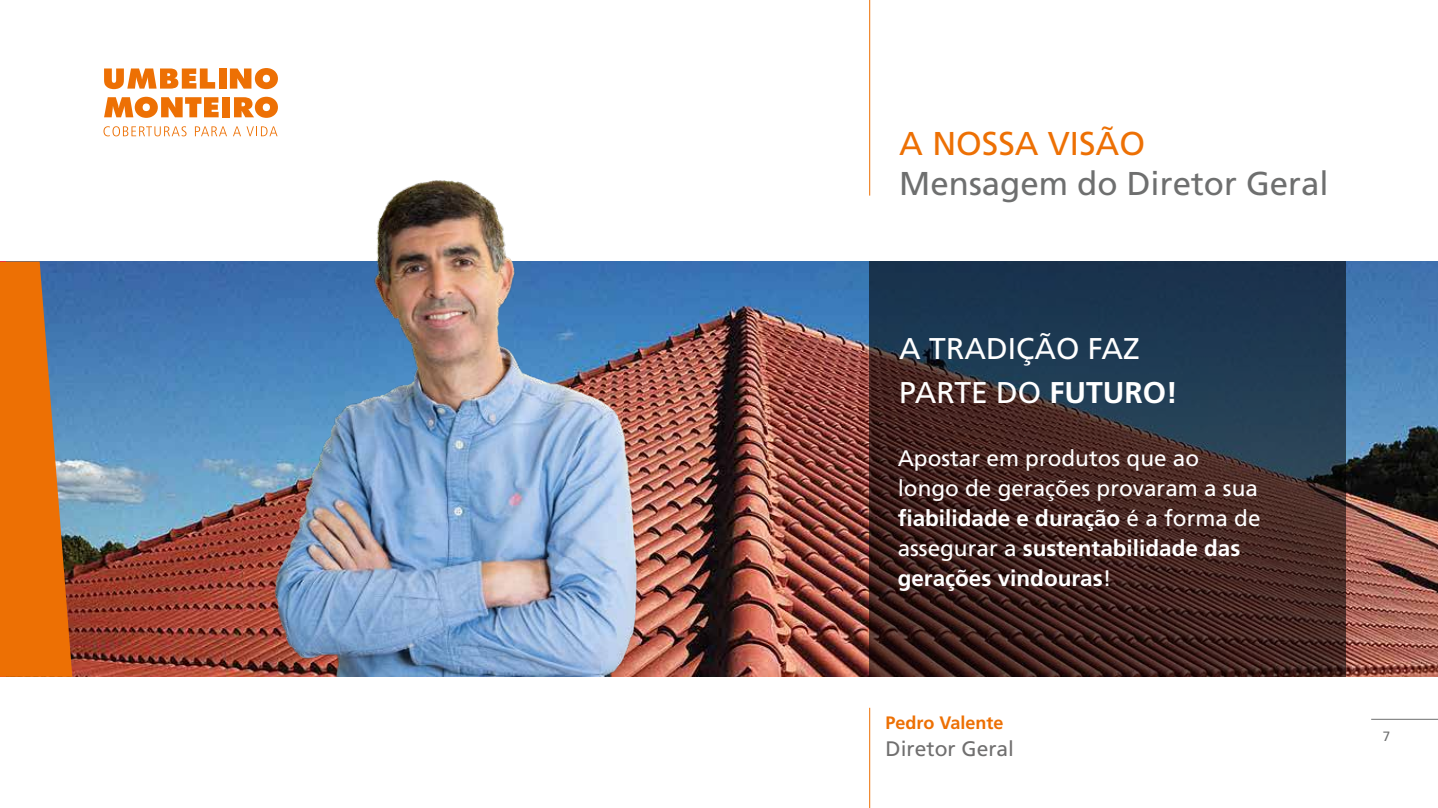
<style>
.page{position:relative;width:1438px;height:808px;background:#fff}
.page>*{position:absolute;margin:0;border:0;box-sizing:border-box;transform-origin:0 0}
.t1{font:33px "Frutiger LT Std";color:#6e6f6f}
.t2{font:33px "Frutiger LT Std";color:#ed7004}
.t3{font:30px/43.5px "Frutiger LT Std";color:#fff}
.t4{font:22.5px/30px "Frutiger LT Std";color:#fff}
.t5{font:21px "Frutiger LT Std";color:#706f6f}
.t6{font:700 18px "Frutiger LT Std";color:#ed7004}
.t7{font:13.5px "Frutiger LT Std";color:#6e6f6f}
.s1{font-weight:700}
</style>
<div class="page">
<hr style="left:1370px;top:719px;width:67px;height:1px;background:#6e6f6f">
<img style="left:72px;top:261px;width:1365px;height:416px">
<svg style="left:869px;top:261px;width:476px;height:415px"></svg>
<svg style="left:0;top:261px;width:72px;height:416px"></svg>
<hr style="left:869px;top:0;width:1px;height:196px;background:#ed7004">
<img style="left:236px;top:135px;width:435px;height:541px">
<hr style="left:869px;top:708px;width:1px;height:100px;background:#ed7004">
<svg style="left:103px;top:126px;width:83px;height:10px"></svg>
<svg style="left:233px;top:126px;width:44px;height:10px"></svg>
<svg style="left:195px;top:126px;width:32px;height:10px"></svg>
<svg style="left:104px;top:68px;width:111px;height:21px"></svg>
<div style="left:218px;top:68px;width:8px;height:21px;background:#ed7004"></div>
<svg style="left:230px;top:68px;width:48px;height:21px"></svg>
<svg style="left:104px;top:97px;width:114px;height:21px"></svg>
<div style="left:222px;top:97px;width:8px;height:20px;background:#ed7004"></div>
<svg style="left:234px;top:97px;width:44px;height:21px"></svg>
<h1 class="t2" style="left:899px;top:124px;width:247px">A NOSSA VISÃO</h1>
<h1 class="t1" style="left:899px;top:164px;width:431px">Mensagem do Diretor Geral</h1>
<h2 class="t3" style="left:899px;top:327px;width:280px">A TRADIÇÃO FAZ<br>PARTE DO <span class="s1">FUTURO!</span></h2>
<p class="t4" style="left:897px;top:443px;width:364px">Apostar em produtos que ao longo de gerações provaram a sua <span class="s1">fiabilidade e duração</span> é a forma de assegurar a <span class="s1">sustentabilidade das gerações vindouras</span>!</p>
<p class="t6" style="left:885px;top:712px;width:119px">Pedro Valente</p>
<p class="t5" style="left:885px;top:736px;width:130px">Diretor Geral</p>
<p class="t7" style="left:1382px;top:728px;width:9px">7</p>
</div>
